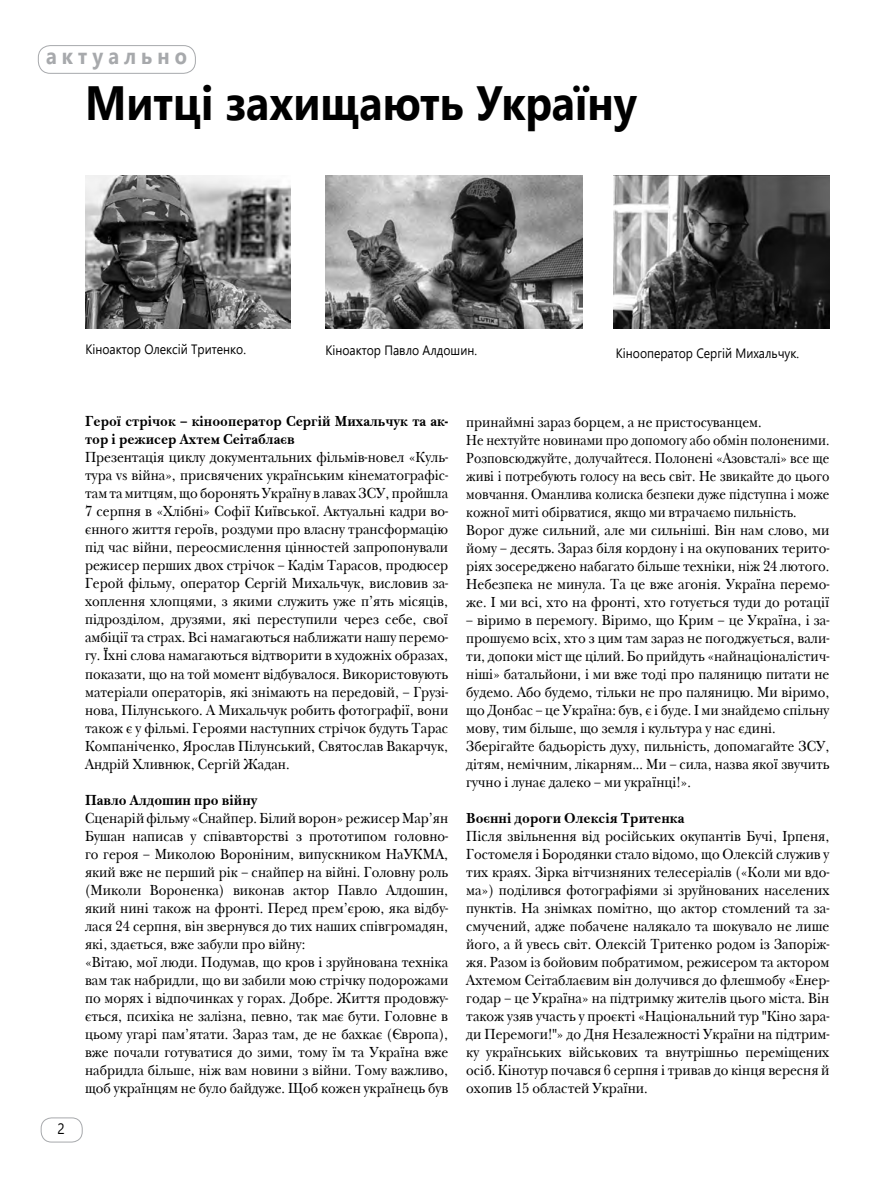
<style>
.page{position:relative;width:872px;height:1204px;background:#fff}
.page>*{position:absolute;margin:0;border:0;box-sizing:border-box;transform-origin:0 0}
.t1{font:700 48px "Segoe UI";color:#000;scale:.9 1}
.t2{font:700 22.5px "Segoe UI";letter-spacing:.25em;color:#a7a9ac;scale:.89 1}
.t3{font:15px/18px "New Baskerville CTT";color:#000;scale:.9 1}
.t4{font:700 15px/18px "New Baskerville CTT";color:#000;scale:.9 1}
.t5{font:15px "Segoe UI";color:#000;scale:.9 1}
.t6{font:13.5px "Segoe UI";color:#000;scale:.9 1}
</style>
<div class="page">
<div style="left:41px;top:1117px;width:42px;height:25px;border:1px solid #a7a9ac;border-radius:10px"></div>
<div style="left:38px;top:45px;width:158px;height:29px;border:1px solid #a7a9ac;border-radius:12px"></div>
<img style="left:85px;top:176px;width:205px;height:153px">
<img style="left:325px;top:176px;width:257px;height:153px">
<img style="left:613px;top:176px;width:216px;height:152px">
<h2 class="t2" style="left:46px;top:35px;width:160px">актуально</h2>
<h1 class="t1" style="left:85px;top:58px;width:615px">Митці захищають Україну</h1>
<p class="t6" style="left:85px;top:337px;width:180px">Кіноактор Олексій Тритенко.</p>
<p class="t6" style="left:325px;top:337px;width:170px">Кіноактор Павло Алдошин.</p>
<p class="t6" style="left:616px;top:341px;width:205px">Кінооператор Сергій Михальчук.</p>
<p class="t5" style="left:57px;top:1114px;width:10px">2</p>
<p class="t4" style="left:85px;top:412px;width:405px">Герої стрічок – кінооператор Сергій Михальчук та ак&shy;тор і режисер Ахтем Сеітаблаєв</p>
<p class="t3" style="left:85px;top:448px;width:405px;text-align:justify">Презентація циклу документальних фільмів-новел «Куль&shy;тура vs війна», присвячених українським кінематографіс&shy;там та митцям, що боронять Україну в лавах ЗСУ, пройшла 7 серпня в «Хлібні» Софії Київської. Актуальні кадри во&shy;єнного життя героїв, роздуми про власну трансформацію під час війни, переосмислення цінностей запропонували режисер перших двох стрічок – Кадім Тарасов, продюсер Герой фільму, оператор Сергій Михальчук, висловив за&shy;хоплення хлопцями, з якими служить уже п’ять місяців, підрозділом, друзями, які переступили через себе, свої амбіції та страх. Всі намагаються наближати нашу перемо&shy;гу. Їхні слова намагаються відтворити в художніх образах, показати, що на той момент відбувалося. Використовують матеріали операторів, які знімають на передовій, – Грузі&shy;нова, Пілунського. А Михальчук робить фотографії, вони також є у фільмі. Героями наступних стрічок будуть Тарас Компаніченко, Ярослав Пілунський, Святослав Вакарчук, Андрій Хливнюк, Сергій Жадан.</p>
<p class="t4" style="left:85px;top:790px;width:193px">Павло Алдошин про війну</p>
<p class="t3" style="left:85px;top:808px;width:405px">Сценарій фільму «Снайпер. Білий ворон» режисер Мар’ян Бушан написав у співавторстві з прототипом головно&shy;го героя – Миколою Вороніним, випускником НаУКМА, який вже не перший рік – снайпер на війні. Головну роль (Миколи Вороненка) виконав актор Павло Алдошин, який нині також на фронті. Перед прем’єрою, яка відбу&shy;лася 24 серпня, він звернувся до тих наших співгромадян, які, здається, вже забули про війну:<br>«Вітаю, мої люди. Подумав, що кров і зруйнована техніка вам так набридли, що ви забили мою стрічку подорожами по морях і відпочинках у горах. Добре. Життя продовжу&shy;ється, психіка не залізна, певно, так має бути. Головне в цьому угарі пам’ятати. Зараз там, де не бахкає (Європа), вже почали готуватися до зими, тому їм та Україна вже набридла більше, ніж вам новини з війни. Тому важливо, щоб українцям не було байдуже. Щоб кожен українець був</p>
<p class="t3" style="left:466px;top:413px;width:405px">принаймні зараз борцем, а не пристосуванцем.<br>Не нехтуйте новинами про допомогу або обмін полоненими.<br>Розповсюджуйте, долучайтеся. Полонені «Азовсталі» все ще живі і потребують голосу на весь світ. Не звикайте до цього мовчання. Оманлива колиска безпеки дуже підступна і може кожної миті обірватися, якщо ми втрачаємо пильність.<br>Ворог дуже сильний, але ми сильніші. Він нам слово, ми йому – десять. Зараз біля кордону і на окупованих терито&shy;ріях зосереджено набагато більше техніки, ніж 24 лютого.<br>Небезпека не минула. Та це вже агонія. Україна перемо&shy;же. І ми всі, хто на фронті, хто готується туди до ротації</p>
<p class="t3" style="left:466px;top:611px;width:405px">– віримо в перемогу. Віримо, що Крим – це Україна, і за&shy;прошуємо всіх, хто з цим там зараз не погоджується, вали&shy;ти, допоки міст ще цілий. Бо прийдуть «найнаціоналістич&shy;ніші» батальйони, і ми вже тоді про паляницю питати не будемо. Або будемо, тільки не про паляницю. Ми віримо, що Донбас – це Україна: був, є і буде. І ми знайдемо спільну мову, тим більше, що земля і культура у нас єдині.<br>Зберігайте бадьорість духу, пильність, допомагайте ЗСУ, дітям, немічним, лікарням... Ми – сила, назва якої звучить гучно і лунає далеко – ми українці!».</p>
<p class="t4" style="left:466px;top:809px;width:244px">Воєнні дороги Олексія Тритенка</p>
<p class="t3" style="left:466px;top:827px;width:405px;text-align:justify">Після звільнення від російських окупантів Бучі, Ірпеня, Гостомеля і Бородянки стало відомо, що Олексій служив у тих краях. Зірка вітчизняних телесеріалів («Коли ми вдо&shy;ма») поділився фотографіями зі зруйнованих населених пунктів. На знімках помітно, що актор стомлений та за&shy;смучений, адже побачене налякало та шокувало не лише його, а й увесь світ. Олексій Тритенко родом із Запоріж&shy;жя. Разом із бойовим побратимом, режисером та актором Ахтемом Сеітаблаєвим він долучився до флешмобу «Енер&shy;годар – це Україна» на підтримку жителів цього міста. Він також узяв участь у проєкті «Національний тур "Кіно зара&shy;ди Перемоги!"» до Дня Незалежності України на підтрим&shy;ку українських військових та внутрішньо переміщених осіб. Кінотур почався 6 серпня і тривав до кінця вересня й охопив 15 областей України.</p>
</div>
